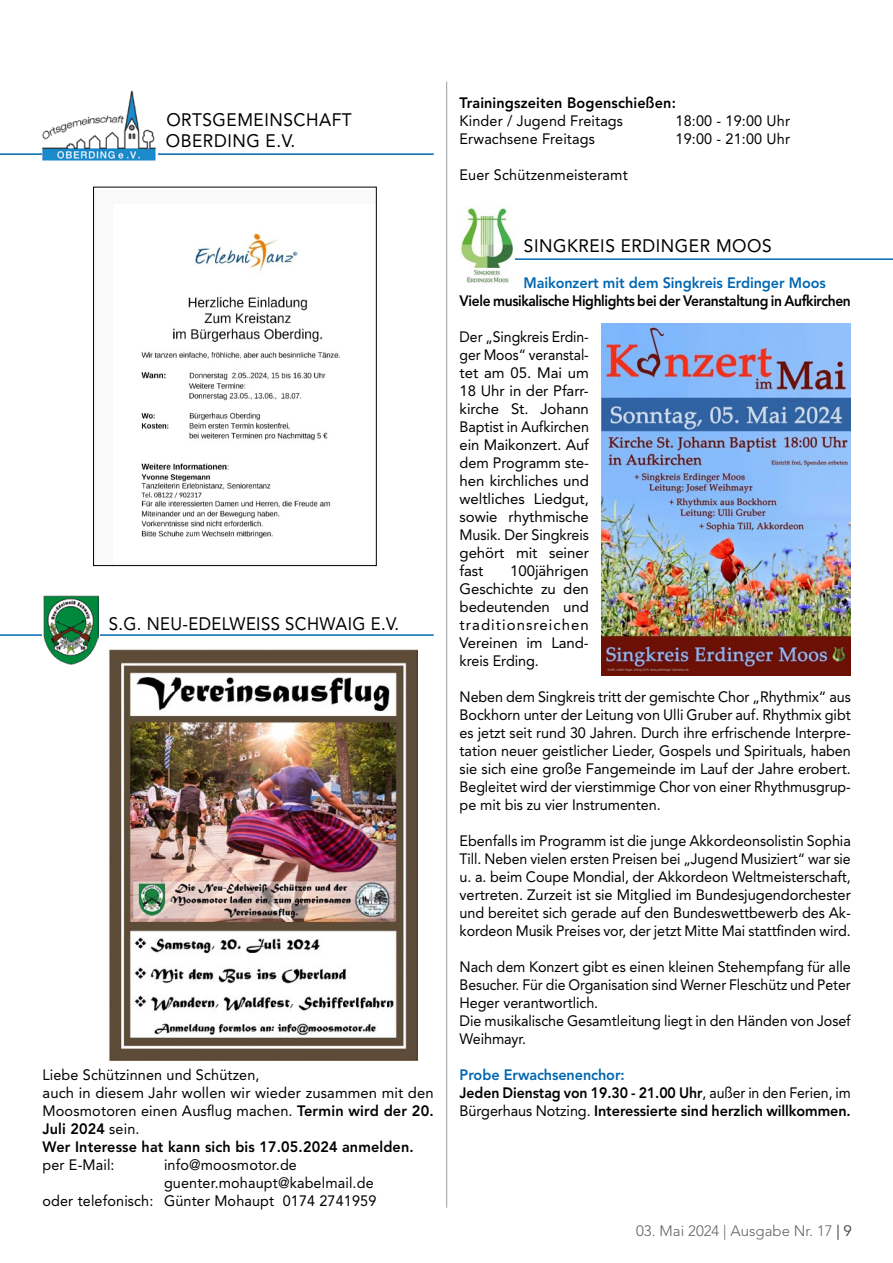
<style>
.page{position:relative;width:893px;height:1263px;background:#fff}
.page>*{position:absolute;margin:0;border:0;box-sizing:border-box;transform-origin:0 0}
.t1{font:18px/21px "Avenir LT Std";letter-spacing:.03em;color:#000;scale:.96 1}
.t2{font:18px "Avenir LT Std";letter-spacing:.03em;color:#000;scale:.93 1}
.t3{font:15px/18px "Avenir LT Std";letter-spacing:-.005em;color:#000;scale:.96 1}
.t4{font:15px/18px "Avenir LT Std";letter-spacing:-.005em;color:#000;text-align:justify;scale:.94 1}
.t5{font:800 15px/18px "Avenir LT Std";letter-spacing:-.005em;color:#000;scale:.94 1}
.t6{font:15px/18px "Avenir LT Std";letter-spacing:-.005em;color:#000;text-align:justify}
.t7{font:800 15px "Avenir LT Std";letter-spacing:-.025em;color:#000;scale:.92 1}
.t8{font:800 15px "Avenir LT Std";letter-spacing:-.005em;color:#0067b1;scale:.96 1}
.t9{font:800 15px "Avenir LT Std";letter-spacing:-.005em;color:#000;scale:.96 1}
.t10{font:300 15px "Avenir LT Std";color:#646363}
.s1{font-weight:800}
.s2{color:#0067b1}
.s3{font-weight:400}
</style>
<div class="page">
<hr style="left:446px;top:81px;width:1px;height:1127px;background:#9d9d9c">
<hr style="left:0;top:153px;width:434px;height:2px;background:#0067b1">
<hr style="left:0;top:634px;width:434px;height:2px;background:#0067b1">
<img style="left:43px;top:90px;width:114px;height:71px">
<img style="left:141px;top:233px;width:199px;height:306px">
<svg style="left:43px;top:595px;width:57px;height:70px"></svg>
<img style="left:44px;top:596px;width:55px;height:68px">
<img style="left:108px;top:649px;width:310px;height:412px">
<hr style="left:460px;top:258px;width:433px;height:2px;background:#0067b1">
<img style="left:460px;top:207px;width:55px;height:76px">
<div style="left:93px;top:187px;width:284px;height:379px;border:1px solid #000"></div>
<img style="left:602px;top:324px;width:248px;height:352px">
<p class="t1" style="left:166px;top:109px;width:195px">ORTSGEMEINSCHAFT<br>OBERDING E.V.</p>
<p class="t2" style="left:109px;top:613px;width:314px">S.G. NEU-EDELWEISS SCHWAIG E.V.</p>
<p class="t3" style="left:43px;top:1066px;width:409px">Liebe Schützinnen und Schützen,<br>auch in diesem Jahr wollen wir wieder zusammen mit den Moosmotoren einen Ausflug machen. <span class="s1">Termin wird der 20.<br>Juli 2024</span> sein.<br><span class="s1">Wer Interesse hat kann sich bis 17.05.2024 anmelden.</span></p>
<p class="t3" style="left:43px;top:1156px;width:77px">per E-Mail:</p>
<p class="t3" style="left:164px;top:1156px;width:140px">info@moosmotor.de</p>
<p class="t3" style="left:164px;top:1174px;width:220px">guenter.mohaupt@kabelmail.de</p>
<p class="t3" style="left:43px;top:1192px;width:349px">oder telefonisch: Günter Mohaupt 0174 2741959</p>
<p class="t9" style="left:460px;top:94px;width:227px">Trainingszeiten Bogenschießen:</p>
<p class="t3" style="left:460px;top:112px;width:172px">Kinder / Jugend Freitags</p>
<p class="t3" style="left:676px;top:112px;width:121px">18:00 - 19:00 Uhr</p>
<p class="t3" style="left:460px;top:130px;width:142px">Erwachsene Freitags</p>
<p class="t3" style="left:676px;top:130px;width:121px">19:00 - 21:00 Uhr</p>
<p class="t3" style="left:460px;top:166px;width:177px">Euer Schützenmeisteramt</p>
<p class="t1" style="left:524px;top:235px;width:260px">SINGKREIS ERDINGER MOOS</p>
<p class="t8" style="left:523px;top:274px;width:317px">Maikonzert mit dem Singkreis Erdinger Moos</p>
<p class="t7" style="left:460px;top:292px;width:427px">Viele musikalische Highlights bei der Veranstaltung in Aufkirchen</p>
<p class="t4" style="left:460px;top:328px;width:139px">Der „Singkreis Erdin&shy;ger Moos“ veranstal&shy;tet am 05. Mai um 18 Uhr in der Pfarr&shy;kirche St. Johann Baptist in Aufkirchen ein Maikonzert. Auf dem Programm ste&shy;hen kirchliches und weltliches Liedgut, sowie rhythmische Musik. Der Singkreis gehört mit seiner fast</p>
<p class="t6" style="left:460px;top:562px;width:131px;text-indent:51px">100jährigen Geschichte zu den bedeutenden und traditionsreichen Vereinen im Land&shy;kreis Erding.</p>
<p class="t3" style="left:460px;top:688px;width:409px;text-align:justify">Neben dem Singkreis tritt der gemischte Chor „Rhythmix“ aus Bockhorn unter der Leitung von Ulli Gruber auf. Rhythmix gibt es jetzt seit rund 30 Jahren. Durch ihre erfrischende Interpre&shy;tation neuer geistlicher Lieder, Gospels und Spirituals, haben sie sich eine große Fangemeinde im Lauf der Jahre erobert.<br>Begleitet wird der vierstimmige Chor von einer Rhythmusgrup&shy;pe mit bis zu vier Instrumenten.</p>
<p class="t3" style="left:460px;top:832px;width:409px;text-align:justify">Ebenfalls im Programm ist die junge Akkordeonsolistin Sophia Till. Neben vielen ersten Preisen bei „Jugend Musiziert“ war sie u. a. beim Coupe Mondial, der Akkordeon Weltmeisterschaft, vertreten. Zurzeit ist sie Mitglied im Bundesjugendorchester und bereitet sich gerade auf den Bundeswettbewerb des Ak&shy;kordeon Musik Preises vor, der jetzt Mitte Mai stattfinden wird.</p>
<p class="t3" style="left:460px;top:958px;width:409px">Nach dem Konzert gibt es einen kleinen Stehempfang für alle Besucher. Für die Organisation sind Werner Fleschütz und Peter Heger verantwortlich.<br>Die musikalische Gesamtleitung liegt in den Händen von Josef Weihmayr.</p>
<p class="t5" style="left:460px;top:1066px;width:418px"><span class="s2">Probe Erwachsenenchor:<br></span>Jeden Dienstag von 19.30 - 21.00 Uhr<span class="s3">, außer in den Ferien, im<br>Bürgerhaus Notzing.</span> Interessierte sind herzlich willkommen.</p>
<p class="t10" style="left:636px;top:1222px;width:217px">03. Mai 2024 | Ausgabe Nr. 17 | 9</p>
</div>
